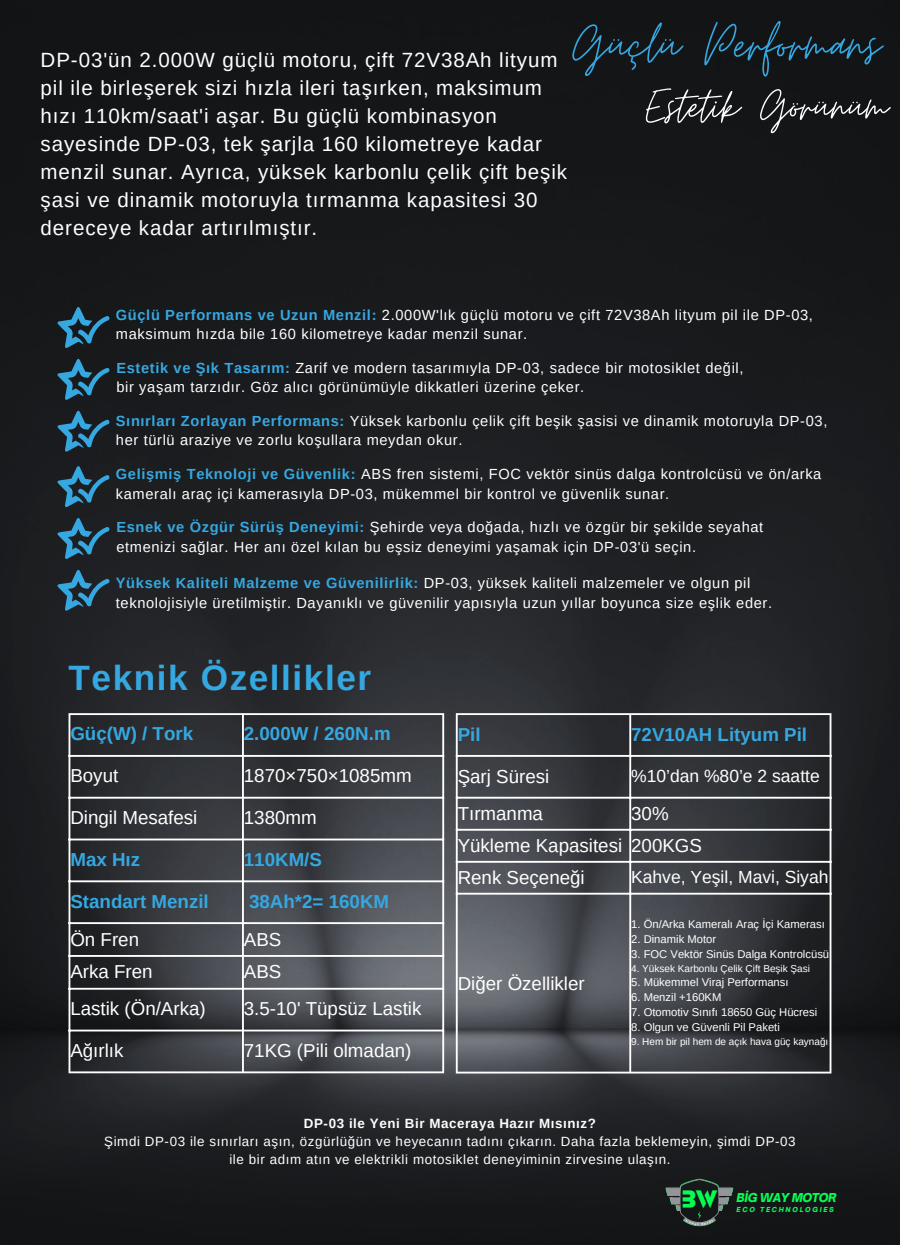
<style>
.page{position:relative;width:900px;height:1245px;background:#fff}
.page>*{position:absolute;margin:0;border:0;box-sizing:border-box;transform-origin:0 0}
.t1{font:63.12px "Moon Time";color:#35a8e1}
.t2{font:53.88px "Moon Time";color:#fff}
.t3{font:700 35.25px "Arimo";letter-spacing:.045em;color:#35a8e1}
.t4{font:26.25px "Stop";color:#05fd54}
.t5{font:20.5px/28.1px "Arimo";letter-spacing:.045em;color:#fff}
.t6{font:18.75px "Arimo";color:#fff}
.t7{font:700 18.75px "Arimo";color:#35a8e1}
.t8{font:17.5px "Arimo";color:#fff}
.t9{font:14.62px/19.8px "Arimo";letter-spacing:.045em;color:#fff}
.t10{font:13.38px/17.8px "Arimo";letter-spacing:.045em;color:#fff;text-align:center}
.t11{font:700 13.38px "Arimo";letter-spacing:.045em;color:#fff}
.t12{font:italic 900 11.75px "Open Sauce One";letter-spacing:-.03em;color:#05fd54}
.t13{font:11.25px "Arimo";color:#fff}
.t14{font:10px "Arimo";color:#fff}
.t15{font:italic 900 6.62px "Open Sauce One";letter-spacing:.265em;color:#05fd54}
.s1{font-weight:700;color:#35a8e1}
</style>
<div class="page">
<img style="left:0;top:0;width:900px;height:1245px">
<svg style="left:57px;top:307px;width:53px;height:41px;background:#1f4255"></svg>
<svg style="left:57px;top:359px;width:53px;height:41px;background:#204356"></svg>
<svg style="left:57px;top:411px;width:53px;height:40px;background:#224559"></svg>
<svg style="left:57px;top:466px;width:53px;height:41px;background:#234659"></svg>
<svg style="left:57px;top:518px;width:53px;height:41px;background:#24475b"></svg>
<svg style="left:57px;top:570px;width:53px;height:40px;background:#25495d"></svg>
<hr style="left:69px;top:715px;width:1px;height:356px;background:#fff">
<hr style="left:242px;top:715px;width:2px;height:356px;background:#fff">
<hr style="left:442px;top:715px;width:2px;height:356px;background:#fff">
<hr style="left:69px;top:713px;width:375px;height:2px;background:#fff">
<hr style="left:69px;top:755px;width:375px;height:2px;background:#fff">
<hr style="left:69px;top:797px;width:375px;height:2px;background:#fff">
<hr style="left:69px;top:839px;width:375px;height:1px;background:#fff">
<hr style="left:69px;top:880px;width:375px;height:2px;background:#fff">
<hr style="left:69px;top:922px;width:375px;height:2px;background:#fff">
<hr style="left:69px;top:955px;width:375px;height:2px;background:#fff">
<hr style="left:69px;top:988px;width:375px;height:2px;background:#fff">
<hr style="left:69px;top:1030px;width:375px;height:1px;background:#fff">
<hr style="left:69px;top:1071px;width:375px;height:2px;background:#fff">
<hr style="left:456px;top:715px;width:2px;height:357px;background:#fff">
<hr style="left:629px;top:715px;width:2px;height:357px;background:#fff">
<hr style="left:830px;top:715px;width:1px;height:357px;background:#fff">
<hr style="left:456px;top:713px;width:375px;height:2px;background:#fff">
<hr style="left:456px;top:755px;width:375px;height:2px;background:#fff">
<hr style="left:456px;top:797px;width:375px;height:2px;background:#fff">
<hr style="left:456px;top:829px;width:375px;height:2px;background:#fff">
<hr style="left:456px;top:861px;width:375px;height:2px;background:#fff">
<hr style="left:456px;top:893px;width:375px;height:2px;background:#fff">
<hr style="left:456px;top:1072px;width:375px;height:2px;background:#fff">
<svg style="left:666px;top:1179px;width:67px;height:47px;background:#2c3331"></svg>
<p class="t1" style="left:572px;top:6px;width:310px">Güçlü Performans</p>
<p class="t2" style="left:646px;top:73px;width:244px">Estetik Görünüm</p>
<p class="t5" style="left:41px;top:45px;width:528px">DP-03'ün 2.000W güçlü motoru, çift 72V38Ah lityum pil ile birleşerek sizi hızla ileri taşırken, maksimum hızı 110km/saat'i aşar. Bu güçlü kombinasyon sayesinde DP-03, tek şarjla 160 kilometreye kadar menzil sunar. Ayrıca, yüksek karbonlu çelik çift beşik şasi ve dinamik motoruyla tırmanma kapasitesi 30 dereceye kadar artırılmıştır.</p>
<p class="t9" style="left:116px;top:305px;width:699px"><span class="s1">Güçlü Performans ve Uzun Menzil:</span> 2.000W'lık güçlü motoru ve çift 72V38Ah lityum pil ile DP-03, maksimum hızda bile 160 kilometreye kadar menzil sunar.</p>
<p class="t9" style="left:116px;top:358px;width:629px"><span class="s1">Estetik ve Şık Tasarım:</span> Zarif ve modern tasarımıyla DP-03, sadece bir motosiklet değil, bir yaşam tarzıdır. Göz alıcı görünümüyle dikkatleri üzerine çeker.</p>
<p class="t9" style="left:116px;top:411px;width:713px"><span class="s1">Sınırları Zorlayan Performans:</span> Yüksek karbonlu çelik çift beşik şasisi ve dinamik motoruyla DP-03, her türlü araziye ve zorlu koşullara meydan okur.</p>
<p class="t9" style="left:116px;top:464px;width:707px"><span class="s1">Gelişmiş Teknoloji ve Güvenlik:</span> ABS fren sistemi, FOC vektör sinüs dalga kontrolcüsü ve ön/arka kameralı araç içi kamerasıyla DP-03, mükemmel bir kontrol ve güvenlik sunar.</p>
<p class="t9" style="left:116px;top:517px;width:648px"><span class="s1">Esnek ve Özgür Sürüş Deneyimi:</span> Şehirde veya doğada, hızlı ve özgür bir şekilde seyahat etmenizi sağlar. Her anı özel kılan bu eşsiz deneyimi yaşamak için DP-03'ü seçin.</p>
<p class="t9" style="left:116px;top:573px;width:658px"><span class="s1">Yüksek Kaliteli Malzeme ve Güvenilirlik:</span> DP-03, yüksek kaliteli malzemeler ve olgun pil teknolojisiyle üretilmiştir. Dayanıklı ve güvenilir yapısıyla uzun yıllar boyunca size eşlik eder.</p>
<p class="t3" style="left:69px;top:659px;width:304px">Teknik Özellikler</p>
<h1 class="t7" style="left:70px;top:723px;width:124px">Güç(W) / Tork</h1>
<h2 class="t7" style="left:244px;top:723px;width:148px">2.000W / 260N.m</h2>
<h5 class="t6" style="left:70px;top:765px;width:49px">Boyut</h5>
<p class="t6" style="left:244px;top:765px;width:169px">1870×750×1085mm</p>
<p class="t6" style="left:70px;top:807px;width:129px">Dingil Mesafesi</p>
<p class="t6" style="left:244px;top:807px;width:74px">1380mm</p>
<p class="t7" style="left:70px;top:849px;width:71px">Max Hız</p>
<p class="t7" style="left:244px;top:849px;width:80px">110KM/S</p>
<p class="t7" style="left:70px;top:891px;width:140px">Standart Menzil</p>
<p class="t7" style="left:249px;top:891px;width:142px">38Ah*2= 160KM</p>
<p class="t6" style="left:70px;top:929px;width:70px">Ön Fren</p>
<h3 class="t6" style="left:244px;top:929px;width:39px">ABS</h3>
<p class="t6" style="left:70px;top:961px;width:84px">Arka Fren</p>
<p class="t6" style="left:244px;top:961px;width:39px">ABS</p>
<p class="t6" style="left:70px;top:998px;width:137px">Lastik (Ön/Arka)</p>
<p class="t6" style="left:244px;top:998px;width:179px">3.5-10' Tüpsüz Lastik</p>
<p class="t6" style="left:70px;top:1040px;width:55px">Ağırlık</p>
<p class="t6" style="left:244px;top:1040px;width:169px">71KG (Pili olmadan)</p>
<p class="t7" style="left:458px;top:724px;width:24px">Pil</p>
<p class="t7" style="left:631px;top:724px;width:177px">72V10AH Lityum Pil</p>
<p class="t6" style="left:458px;top:766px;width:93px">Şarj Süresi</p>
<p class="t8" style="left:631px;top:766px;width:190px">%10’dan %80’e 2 saatte</p>
<p class="t6" style="left:458px;top:803px;width:87px">Tırmanma</p>
<p class="t6" style="left:631px;top:803px;width:39px">30%</p>
<p class="t6" style="left:458px;top:835px;width:166px">Yükleme Kapasitesi</p>
<p class="t6" style="left:631px;top:835px;width:72px">200KGS</p>
<p class="t6" style="left:458px;top:867px;width:129px">Renk Seçeneği</p>
<p class="t8" style="left:631px;top:867px;width:199px">Kahve, Yeşil, Mavi, Siyah</p>
<p class="t6" style="left:458px;top:973px;width:129px">Diğer Özellikler</p>
<p class="t13" style="left:631px;top:918px;width:195px">1. Ön/Arka Kameralı Araç İçi Kamerası</p>
<p class="t13" style="left:631px;top:933px;width:86px">2. Dinamik Motor</p>
<p class="t13" style="left:631px;top:948px;width:200px">3. FOC Vektör Sinüs Dalga Kontrolcüsü</p>
<p class="t14" style="left:631px;top:963px;width:180px">4. Yüksek Karbonlu Çelik Çift Beşik Şasi</p>
<p class="t13" style="left:631px;top:976px;width:159px">5. Mükemmel Viraj Performansı</p>
<p class="t13" style="left:631px;top:991px;width:92px">6. Menzil +160KM</p>
<p class="t13" style="left:631px;top:1006px;width:188px">7. Otomotiv Sınıfı 18650 Güç Hücresi</p>
<p class="t13" style="left:631px;top:1021px;width:150px">8. Olgun ve Güvenli Pil Paketi</p>
<p class="t14" style="left:631px;top:1036px;width:199px">9. Hem bir pil hem de açık hava güç kaynağı</p>
<p class="t11" style="left:304px;top:1116px;width:294px">DP-03 ile Yeni Bir Maceraya Hazır Mısınız?</p>
<p class="t10" style="left:104px;top:1133px;width:693px">Şimdi DP-03 ile sınırları aşın, özgürlüğün ve heyecanın tadını çıkarın. Daha fazla beklemeyin, şimdi DP-03 ile bir adım atın ve elektrikli motosiklet deneyiminin zirvesine ulaşın.</p>
<p class="t4" style="left:682px;top:1184px;width:37px">BW</p>
<p class="t12" style="left:737px;top:1190px;width:101px">BİG WAY MOTOR</p>
<p class="t15" style="left:737px;top:1206px;width:99px">ECO TECHNOLOGIES</p>
</div>
